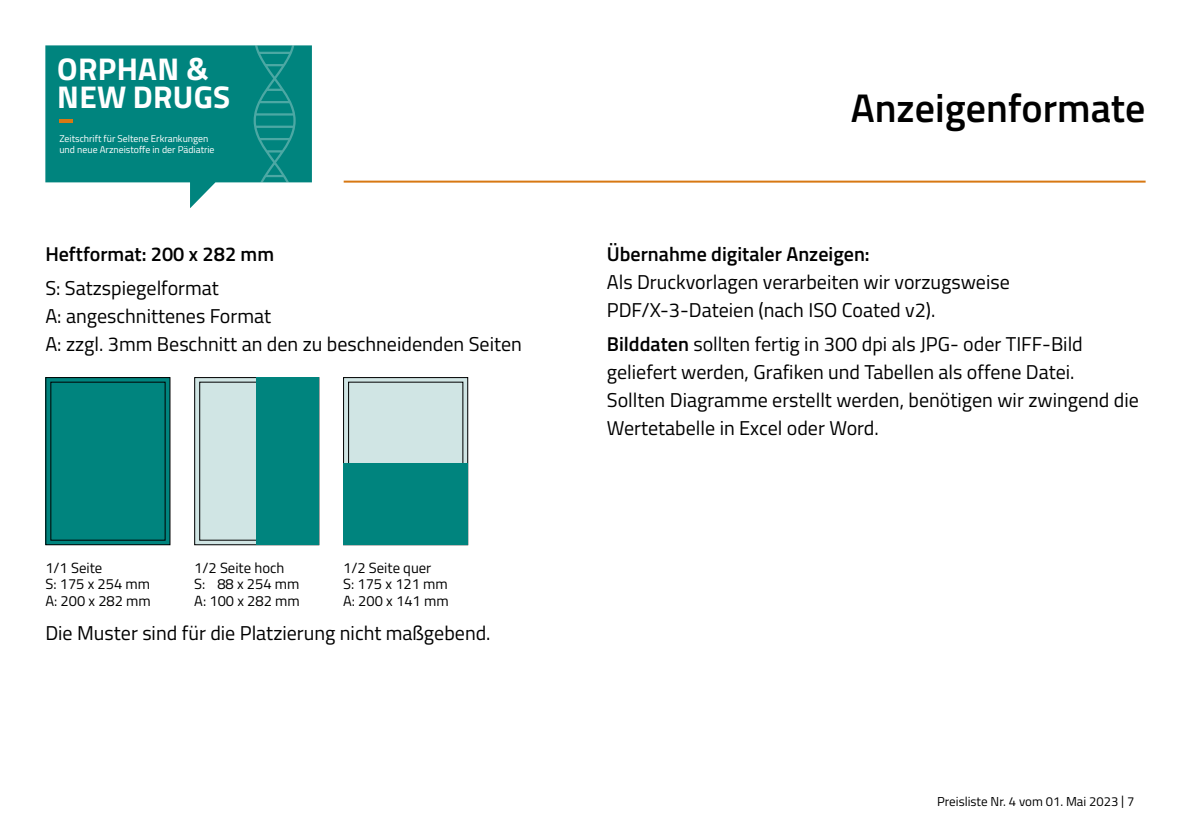
<style>
.page{position:relative;width:1191px;height:840px;background:#fff}
.page>*{position:absolute;margin:0;border:0;box-sizing:border-box;transform-origin:0 0}
.t1{font:600 40px "Titillium Web";color:#000}
.t2{font:700 31.4px/28.2px "Titillium Web";letter-spacing:.01em;color:#fff}
.t3{font:20px/28px "Titillium Web";color:#000}
.t4{font:600 20px "Titillium Web";color:#000}
.t5{font:14.6px/16.8px "Titillium Web";color:#000}
.t6{font:13px "Titillium Web";color:#000}
.t7{font:9.8px/11.8px "Titillium Web";color:#fff}
.s1{font-weight:600}
</style>
<div class="page">
<svg style="left:45px;top:45px;width:267px;height:163px;background:#279791"></svg>
<svg style="left:252px;top:45px;width:45px;height:163px"></svg>
<hr style="left:59px;top:119px;width:14px;height:3px;background:#d77813">
<hr style="left:344px;top:180px;width:801px;height:2px;background:#d77813">
<div style="left:46px;top:377px;width:124px;height:167px;background:#00847e"></div>
<div style="left:45px;top:377px;width:125px;height:168px;border:1px solid #000"></div>
<div style="left:50px;top:381px;width:116px;height:159px;border:1px solid #000"></div>
<div style="left:195px;top:377px;width:124px;height:167px;background:#d0e5e4"></div>
<div style="left:194px;top:377px;width:125px;height:168px;border:1px solid #000"></div>
<div style="left:199px;top:381px;width:115px;height:159px;border:1px solid #000"></div>
<div style="left:256px;top:377px;width:62px;height:167px;background:#00847e"></div>
<div style="left:343px;top:377px;width:125px;height:167px;background:#d0e5e4"></div>
<div style="left:343px;top:377px;width:125px;height:168px;border:1px solid #000"></div>
<div style="left:343px;top:463px;width:124px;height:81px;background:#00847e"></div>
<h2 class="t2" style="left:57px;top:53px;width:174px">ORPHAN &amp;<br>NEW DRUGS</h2>
<p class="t7" style="left:59px;top:132px;width:157px">Zeitschrift für Seltene Erkrankungen und neue Arzneistoffe in der Pädiatrie</p>
<p class="t4" style="left:45px;top:239px;width:230px">Heftformat: 200 x 282 mm</p>
<p class="t3" style="left:45px;top:272px;width:478px">S: Satzspiegelformat<br>A: angeschnittenes Format<br>A: zzgl. 3mm Beschnitt an den zu beschneidenden Seiten</p>
<p class="t5" style="left:45px;top:558px;width:107px">1/1 Seite<br>S: 175 x 254 mm<br>A: 200 x 282 mm</p>
<p class="t5" style="left:194px;top:558px;width:107px">1/2 Seite hoch<br>S: 88 x 254 mm<br>A: 100 x 282 mm</p>
<p class="t5" style="left:343px;top:558px;width:107px">1/2 Seite quer<br>S: 175 x 121 mm<br>A: 200 x 141 mm</p>
<p class="t3" style="left:45px;top:617px;width:447px">Die Muster sind für die Platzierung nicht maßgebend.</p>
<h1 class="t1" style="left:850px;top:78px;width:296px">Anzeigenformate</h1>
<p class="t4" style="left:607px;top:239px;width:264px">Übernahme digitaler Anzeigen:</p>
<p class="t3" style="left:607px;top:267px;width:404px">Als Druckvorlagen verarbeiten wir vorzugsweise<br>PDF/X-3-Dateien (nach ISO Coated v2).</p>
<p class="t3" style="left:607px;top:328px;width:533px"><span class="s1">Bilddaten</span> sollten fertig in 300 dpi als JPG- oder TIFF-Bild geliefert werden, Grafiken und Tabellen als offene Datei.<br>Sollten Diagramme erstellt werden, benötigen wir zwingend die Wertetabelle in Excel oder Word.</p>
<p class="t6" style="left:937px;top:791px;width:199px">Preisliste Nr. 4 vom 01. Mai 2023 | 7</p>
</div>
